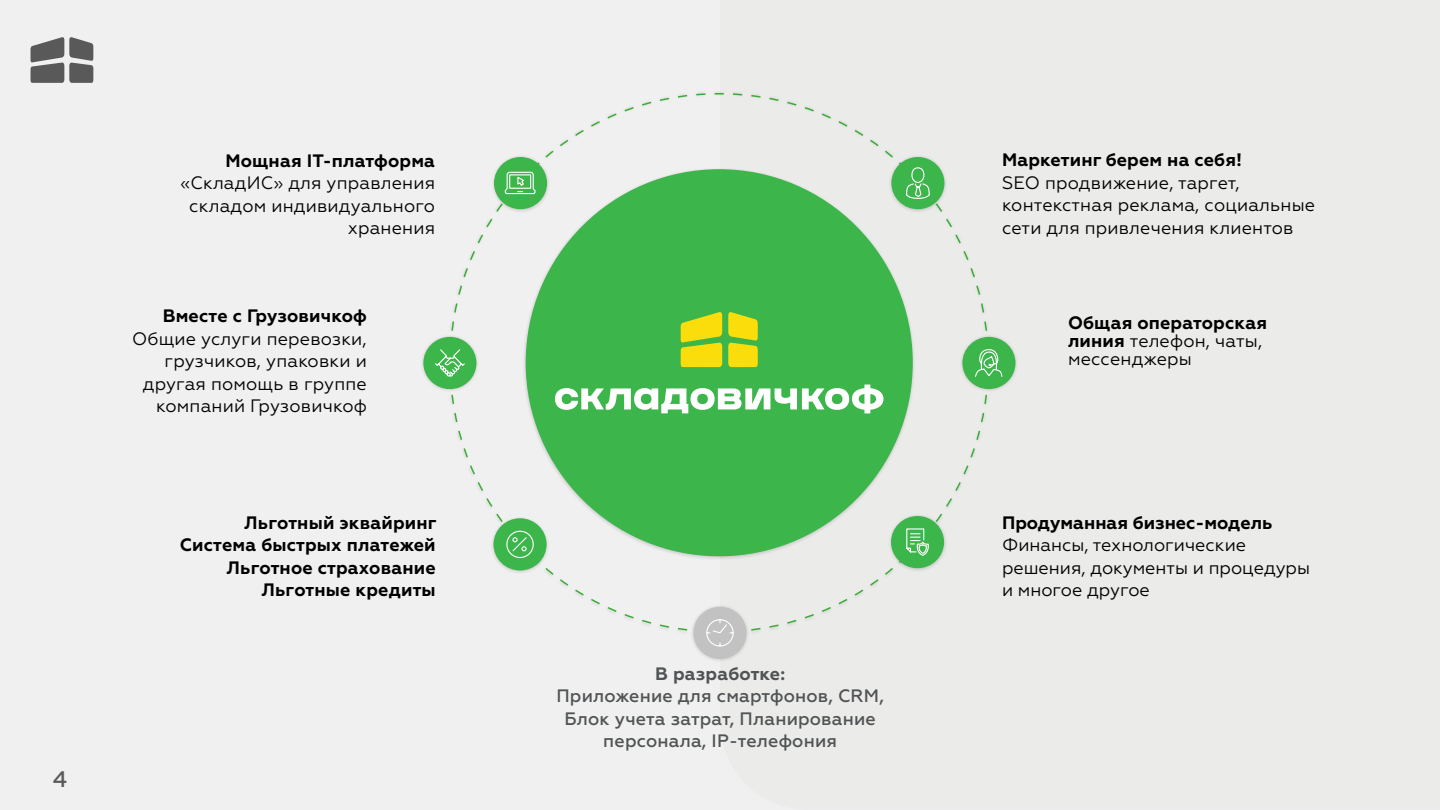
<style>
.page{position:relative;width:1440px;height:810px;background:#f0f0f0}
.page>*{position:absolute;margin:0;border:0;box-sizing:border-box;transform-origin:0 0}
.t1{font:500 22.5px "Geometria";color:#595959}
.t2{font:18px/22.5px "Geometria";letter-spacing:.01em;color:#000}
.t3{font:700 18px "Geometria";letter-spacing:.01em;color:#000}
.t4{font:500 18px/22.5px "Geometria";letter-spacing:.01em;color:#515455;text-align:center}
.t5{font:700 18px "Geometria";letter-spacing:.01em;color:#515455}
.s1{font-weight:700}
</style>
<div class="page">
<svg style="left:31px;top:37px;width:62px;height:46px"></svg>
<svg style="left:451px;top:92px;width:537px;height:541px"></svg>
<div style="left:522px;top:167px;width:394px;height:393px;background:#ebebea"></div>
<div style="left:526px;top:169px;width:387px;height:387px;background:#3cb54b;border-radius:50%"></div>
<svg style="left:555px;top:385px;width:328px;height:28px"></svg>
<svg style="left:728px;top:312px;width:30px;height:55px"></svg>
<svg style="left:681px;top:312px;width:41px;height:55px"></svg>
<div style="left:491px;top:155px;width:59px;height:58px;background:#000;opacity:.15"></div>
<div style="left:494px;top:157px;width:53px;height:52px;background:#3cb54b;border-radius:50%"></div>
<div style="left:420px;top:334px;width:60px;height:59px;background:#000;opacity:.15"></div>
<div style="left:423px;top:337px;width:53px;height:52px;background:#3cb54b;border-radius:50%"></div>
<div style="left:690px;top:604px;width:60px;height:59px;background:#000;opacity:.15"></div>
<div style="left:693px;top:607px;width:54px;height:52px;background:#c2c2c2;border-radius:50%"></div>
<div style="left:959px;top:334px;width:60px;height:59px;background:#000;opacity:.15"></div>
<div style="left:962px;top:337px;width:53px;height:52px;background:#3cb54b;border-radius:50%"></div>
<div style="left:490px;top:516px;width:60px;height:58px;background:#000;opacity:.15"></div>
<div style="left:494px;top:518px;width:53px;height:52px;background:#3cb54b;border-radius:50%"></div>
<div style="left:888px;top:514px;width:59px;height:58px;background:#000;opacity:.15"></div>
<div style="left:891px;top:516px;width:53px;height:52px;background:#3cb54b;border-radius:50%"></div>
<div style="left:888px;top:155px;width:60px;height:58px;background:#000;opacity:.15"></div>
<div style="left:891px;top:157px;width:53px;height:52px;background:#3cb54b;border-radius:50%"></div>
<svg style="left:906px;top:528px;width:23px;height:28px"></svg>
<svg style="left:506px;top:530px;width:28px;height:28px"></svg>
<svg style="left:504px;top:171px;width:32px;height:24px"></svg>
<svg style="left:975px;top:349px;width:28px;height:28px"></svg>
<svg style="left:435px;top:349px;width:30px;height:28px"></svg>
<svg style="left:706px;top:619px;width:28px;height:28px"></svg>
<svg style="left:906px;top:167px;width:24px;height:148px"></svg>
<p class="t3" style="left:225px;top:150px;width:211px">Мощная IT-платформа</p>
<p class="t2" style="left:180px;top:172px;width:256px">«СкладИС» для управления</p>
<p class="t2" style="left:189px;top:194px;width:247px">складом индивидуального</p>
<p class="t2" style="left:348px;top:217px;width:89px">хранения</p>
<p class="t2" style="left:132px;top:305px;width:236px;text-align:right"><span class="s1">Вместе с Грузовичкоф<br></span>Общие услуги перевозки, грузчиков, упаковки и другая помощь в группе компаний Грузовичкоф</p>
<p class="t3" style="left:245px;top:512px;width:194px">Льготный эквайринг</p>
<p class="t3" style="left:180px;top:534px;width:257px">Система быстрых платежей</p>
<p class="t3" style="left:227px;top:557px;width:210px">Льготное страхование</p>
<p class="t3" style="left:262px;top:579px;width:175px">Льготные кредиты</p>
<p class="t1" style="left:53px;top:766px;width:16px">4</p>
<p class="t5" style="left:655px;top:663px;width:131px">В разработке:</p>
<p class="t4" style="left:556px;top:685px;width:329px">Приложение для смартфонов, СRM,<br>Блок учета затрат, Планирование персонала, IP-телефония</p>
<p class="t3" style="left:1002px;top:149px;width:242px">Маркетинг берем на себя!</p>
<p class="t2" style="left:1002px;top:171px;width:315px">SEO продвижение, таргет, контекстная реклама, социальные сети для привлечения клиентов</p>
<p class="t2" style="left:1068px;top:313px;width:201px;line-height:18px"><span class="s1">Общая операторская линия</span> телефон, чаты, мессенджеры</p>
<p class="t3" style="left:1002px;top:512px;width:272px">Продуманная бизнес-модель</p>
<p class="t2" style="left:1002px;top:534px;width:310px">Финансы, технологические решения, документы и процедуры и многое другое</p>
</div>
